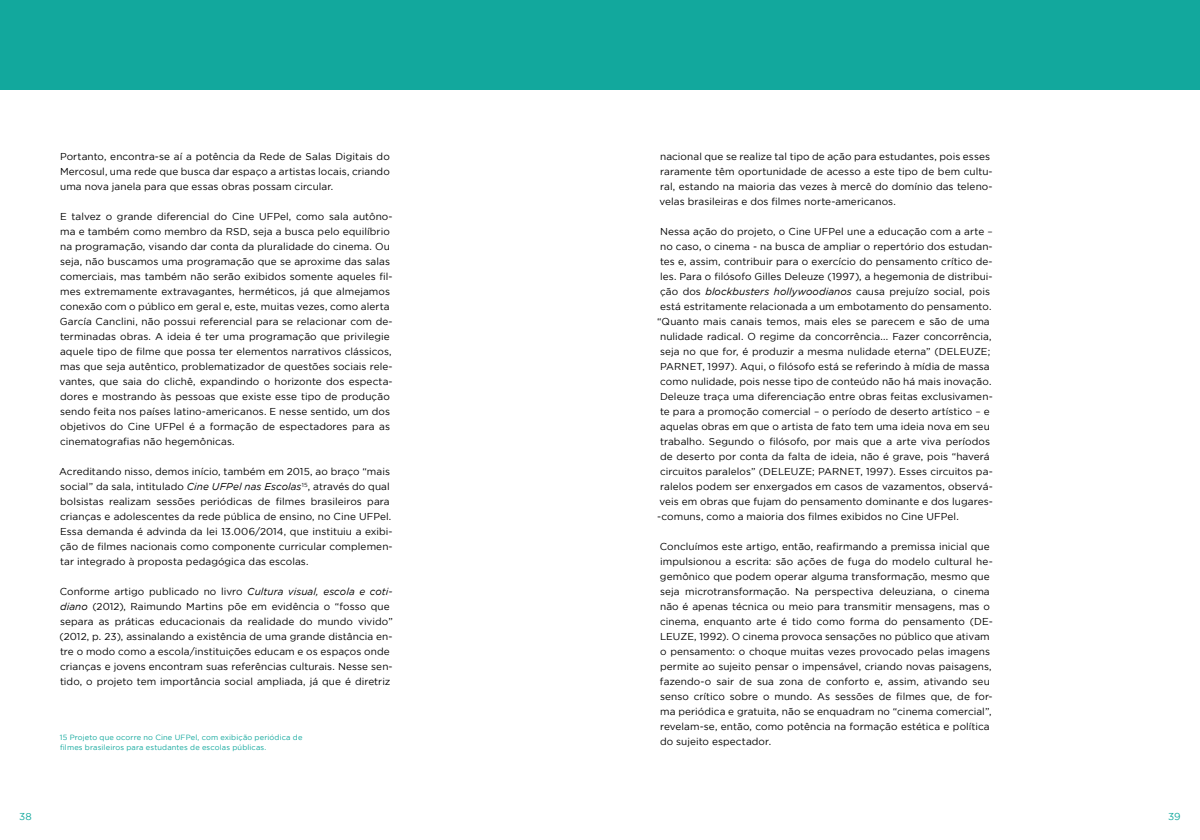
<style>
.page{position:relative;width:1200px;height:840px;background:#fff}
.page>*{position:absolute;margin:0;border:0;box-sizing:border-box;transform-origin:0 0}
.t1{font:10px/15px "Gotham";letter-spacing:.01em;color:#000}
.t2{font:10px "Gotham";color:#12a89d}
.t3{font:7.5px/10px "Gotham";letter-spacing:.02em;color:#12a89d}
.s1{font-style:italic}
</style>
<div class="page">
<div style="left:0;top:0;width:600px;height:90px;background:#12a89d"></div>
<div style="left:600px;top:0;width:600px;height:90px;background:#12a89d"></div>
<p class="t1" style="left:60px;top:149px;width:331px;text-align:justify">Portanto, encontra-se aí a potência da Rede de Salas Digitais do Mercosul, uma rede que busca dar espaço a artistas locais, criando uma nova janela para que essas obras possam circular.</p>
<p class="t1" style="left:60px;top:209px;width:335px">E talvez o grande diferencial do Cine UFPel, como sala autôno&shy;ma e também como membro da RSD, seja a busca pelo equilíbrio na programação, visando dar conta da pluralidade do cinema. Ou seja, não buscamos uma programação que se aproxime das salas comerciais, mas também não serão exibidos somente aqueles fil&shy;mes extremamente extravagantes, herméticos, já que almejamos conexão com o público em geral e, este, muitas vezes, como alerta García Canclini, não possui referencial para se relacionar com de&shy;terminadas obras. A ideia é ter uma programação que privilegie aquele tipo de filme que possa ter elementos narrativos clássicos, mas que seja autêntico, problematizador de questões sociais rele&shy;vantes, que saia do clichê, expandindo o horizonte dos especta&shy;dores e mostrando às pessoas que existe esse tipo de produção sendo feita nos países latino-americanos. E nesse sentido, um dos objetivos do Cine UFPel é a formação de espectadores para as cinematografias não hegemônicas.</p>
<p class="t1" style="left:59px;top:464px;width:335px">Acreditando nisso, demos início, também em 2015, ao braço “mais social” da sala, intitulado <span class="s1">Cine UFPel nas Escolas</span><sup>15</sup>, através do qual bolsistas realizam sessões periódicas de filmes brasileiros para crianças e adolescentes da rede pública de ensino, no Cine UFPel.<br>Essa demanda é advinda da lei 13.006/2014, que instituiu a exibi&shy;ção de filmes nacionais como componente curricular complemen&shy;tar integrado à proposta pedagógica das escolas.</p>
<p class="t1" style="left:60px;top:584px;width:335px">Conforme artigo publicado no livro <span class="s1">Cultura visual, escola e coti&shy;diano</span> (2012), Raimundo Martins põe em evidência o “fosso que separa as práticas educacionais da realidade do mundo vivido” (2012, p. 23), assinalando a existência de uma grande distância en&shy;tre o modo como a escola/instituições educam e os espaços onde crianças e jovens encontram suas referências culturais. Nesse sen&shy;tido, o projeto tem importância social ampliada, já que é diretriz</p>
<p class="t3" style="left:60px;top:732px;width:244px">15 Projeto que ocorre no Cine UFPel, com exibição periódica de filmes brasileiros para estudantes de escolas públicas.</p>
<p class="t1" style="left:660px;top:149px;width:335px">nacional que se realize tal tipo de ação para estudantes, pois esses raramente têm oportunidade de acesso a este tipo de bem cultu&shy;ral, estando na maioria das vezes à mercê do domínio das teleno&shy;velas brasileiras e dos filmes norte-americanos.</p>
<p class="t1" style="left:660px;top:224px;width:334px">Nessa ação do projeto, o Cine UFPel une a educação com a arte –</p>
<p class="t1" style="left:660px;top:239px;width:334px">no caso, o cinema - na busca de ampliar o repertório dos estudan-</p>
<p class="t1" style="left:660px;top:254px;width:334px">tes e, assim, contribuir para o exercício do pensamento crítico de-</p>
<p class="t1" style="left:660px;top:269px;width:334px">les. Para o filósofo Gilles Deleuze (1997), a hegemonia de distribui-</p>
<p class="t1" style="left:660px;top:284px;width:331px">ção dos <span class="s1">blockbusters hollywoodianos</span> causa prejuízo social, pois</p>
<p class="t1" style="left:660px;top:299px;width:333px">está estritamente relacionada a um embotamento do pensamento.</p>
<p class="t1" style="left:657px;top:314px;width:334px">“Quanto mais canais temos, mais eles se parecem e são de uma</p>
<p class="t1" style="left:660px;top:329px;width:333px">nulidade radical. O regime da concorrência... Fazer concorrência,</p>
<p class="t1" style="left:660px;top:344px;width:332px">seja no que for, é produzir a mesma nulidade eterna” (DELEUZE;</p>
<p class="t1" style="left:660px;top:359px;width:331px">PARNET, 1997). Aqui, o filósofo está se referindo à mídia de massa</p>
<p class="t1" style="left:660px;top:374px;width:333px">como nulidade, pois nesse tipo de conteúdo não há mais inovação.</p>
<p class="t1" style="left:660px;top:389px;width:334px">Deleuze traça uma diferenciação entre obras feitas exclusivamen-</p>
<p class="t1" style="left:660px;top:404px;width:331px">te para a promoção comercial – o período de deserto artístico – e</p>
<p class="t1" style="left:660px;top:419px;width:331px">aquelas obras em que o artista de fato tem uma ideia nova em seu</p>
<p class="t1" style="left:660px;top:434px;width:331px">trabalho. Segundo o filósofo, por mais que a arte viva períodos</p>
<p class="t1" style="left:660px;top:449px;width:331px">de deserto por conta da falta de ideia, não é grave, pois “haverá</p>
<p class="t1" style="left:660px;top:464px;width:334px">circuitos paralelos” (DELEUZE; PARNET, 1997). Esses circuitos pa-</p>
<p class="t1" style="left:660px;top:479px;width:334px">ralelos podem ser enxergados em casos de vazamentos, observá-</p>
<p class="t1" style="left:660px;top:494px;width:335px">veis em obras que fujam do pensamento dominante e dos lugares-</p>
<p class="t1" style="left:657px;top:509px;width:303px">-comuns, como a maioria dos filmes exibidos no Cine UFPel.</p>
<p class="t1" style="left:660px;top:539px;width:334px">Concluímos este artigo, então, reafirmando a premissa inicial que impulsionou a escrita: são ações de fuga do modelo cultural he&shy;gemônico que podem operar alguma transformação, mesmo que seja microtransformação. Na perspectiva deleuziana, o cinema não é apenas técnica ou meio para transmitir mensagens, mas o cinema, enquanto arte é tido como forma do pensamento (DE-LEUZE, 1992). O cinema provoca sensações no público que ativam o pensamento: o choque muitas vezes provocado pelas imagens permite ao sujeito pensar o impensável, criando novas paisagens, fazendo-o sair de sua zona de conforto e, assim, ativando seu senso crítico sobre o mundo. As sessões de filmes que, de for&shy;ma periódica e gratuita, não se enquadram no “cinema comercial”, revelam-se, então, como potência na formação estética e política do sujeito espectador.</p>
<p class="t2" style="left:19px;top:811px;width:14px">38</p>
<p class="t2" style="left:1168px;top:811px;width:14px">39</p>
</div>
